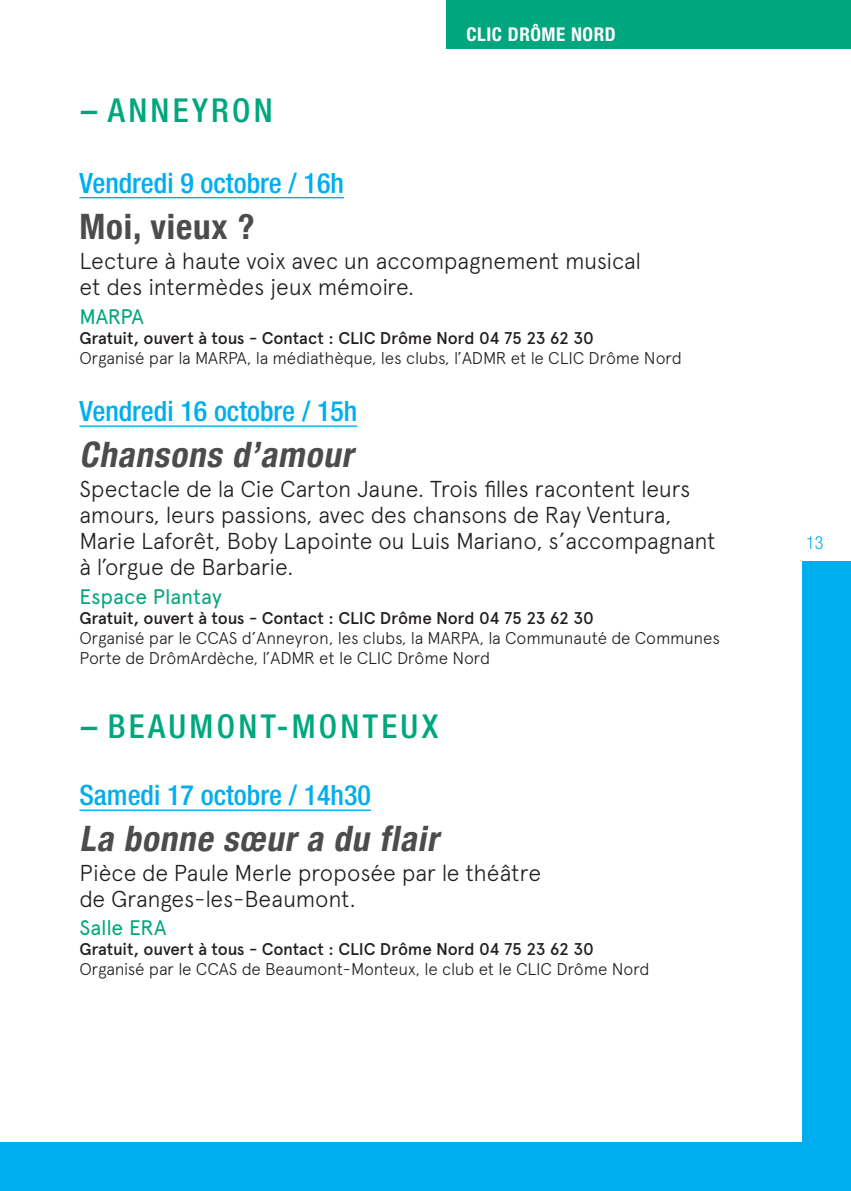
<style>
.page{position:relative;width:851px;height:1191px;background:#fff}
.page>*{position:absolute;margin:0;border:0;box-sizing:border-box;transform-origin:0 0}
.t1{font:italic 700 condensed 35px "Helvetica Neue";color:#4b4c4d}
.t2{font:700 condensed 35px "Helvetica Neue";letter-spacing:.025em;color:#4b4c4d}
.t3{font:500 condensed 33px "Helvetica Neue";letter-spacing:.1em;color:#00a77e}
.t4{font:500 condensed 28px "Helvetica Neue";color:#00aeef}
.t5{font:300 23px/26px "Apercu";letter-spacing:-.015em;color:#231f20}
.t6{font:21px "Apercu";letter-spacing:-.005em;color:#00a77e}
.t7{font:700 condensed 19px "Helvetica Neue LT";letter-spacing:.03em;color:#fff}
.t8{font:300 condensed 18px "Helvetica Neue";color:#00aeef}
.t9{font:300 17px/20px "Apercu";letter-spacing:-.01em;color:#231f20}
.t10{font:500 17px "Apercu";letter-spacing:-.015em;color:#231f20}
</style>
<div class="page">
<div style="left:446px;top:0;width:404px;height:48px;background:#00a77e"></div>
<div style="left:802px;top:561px;width:48px;height:630px;background:#00aeef"></div>
<div style="left:0;top:1142px;width:850px;height:49px;background:#00aeef"></div>
<hr style="left:79px;top:197px;width:265px;height:1px;background:#00aeef">
<hr style="left:79px;top:425px;width:278px;height:2px;background:#00aeef">
<hr style="left:79px;top:809px;width:292px;height:2px;background:#00aeef">
<h2 class="t3" style="left:79px;top:91px;width:195px">-- ANNEYRON</h2>
<p class="t7" style="left:466px;top:23px;width:151px">CLIC DRÔME NORD</p>
<p class="t4" style="left:79px;top:166px;width:266px">Vendredi 9 octobre / 16h</p>
<h1 class="t2" style="left:79px;top:197px;width:177px">Moi, vieux ?</h1>
<p class="t5" style="left:79px;top:247px;width:563px">Lecture à haute voix avec un accompagnement musical et des intermèdes jeux mémoire.</p>
<p class="t6" style="left:79px;top:303px;width:66px">MARPA</p>
<p class="t10" style="left:79px;top:327px;width:516px">Gratuit, ouvert à tous - Contact : CLIC Drôme Nord 04 75 23 62 30</p>
<p class="t9" style="left:79px;top:347px;width:604px">Organisé par la MARPA, la médiathèque, les clubs, l’ADMR et le CLIC Drôme Nord</p>
<p class="t4" style="left:79px;top:394px;width:279px">Vendredi 16 octobre / 15h</p>
<h1 class="t1" style="left:79px;top:425px;width:284px">Chansons d’amour</h1>
<p class="t5" style="left:79px;top:476px;width:637px">Spectacle de la Cie Carton Jaune. Trois filles racontent leurs amours, leurs passions, avec des chansons de Ray Ventura, Marie Laforêt, Boby Lapointe ou Luis Mariano, s’accompagnant à l’orgue de Barbarie.</p>
<p class="t6" style="left:79px;top:584px;width:144px">Espace Plantay</p>
<p class="t10" style="left:79px;top:608px;width:516px">Gratuit, ouvert à tous - Contact : CLIC Drôme Nord 04 75 23 62 30</p>
<p class="t9" style="left:79px;top:628px;width:642px">Organisé par le CCAS d’Anneyron, les clubs, la MARPA, la Communauté de Communes<br>Porte de DrômArdèche, l’ADMR et le CLIC Drôme Nord</p>
<h2 class="t3" style="left:79px;top:706px;width:360px">-- BEAUMONT-MONTEUX</h2>
<p class="t4" style="left:79px;top:778px;width:293px">Samedi 17 octobre / 14h30</p>
<h1 class="t1" style="left:79px;top:809px;width:370px">La bonne sœura du flair</h1>
<p class="t5" style="left:79px;top:860px;width:463px">Pièce de Paule Merle proposée par le théâtre de Granges-les-Beaumont.</p>
<p class="t6" style="left:79px;top:915px;width:89px">Salle ERA</p>
<p class="t10" style="left:79px;top:939px;width:516px">Gratuit, ouvert à tous - Contact : CLIC Drôme Nord 04 75 23 62 30</p>
<p class="t9" style="left:79px;top:959px;width:571px">Organisé par le CCAS de Beaumont-Monteux, le club et le CLIC Drôme Nord</p>
<p class="t8" style="left:806px;top:532px;width:19px">13</p>
</div>
